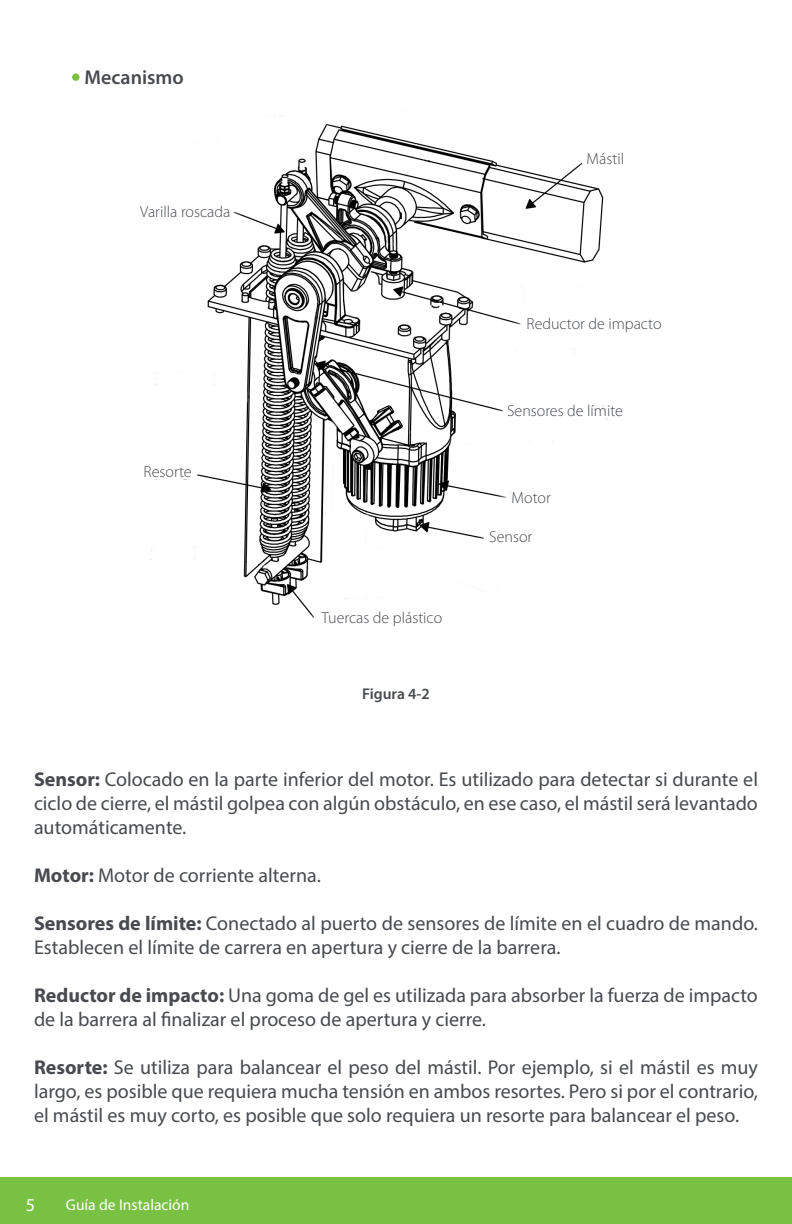
<style>
.page{position:relative;width:792px;height:1224px;background:#fff}
.page>*{position:absolute;margin:0;border:0;box-sizing:border-box;transform-origin:0 0}
.t1{font:20px/24px "Myriad Pro";color:#474a4e;text-align:justify}
.t2{font:600 20px "Myriad Pro";color:#474a4e}
.t3{font:18.2px "Myriad Pro";color:#fff}
.t4{font:300 16px "Myriad Pro";color:#474a4e}
.t5{font:15.6px "Myriad Pro";color:#fff}
.t6{font:600 15.6px "Myriad Pro";color:#474a4e}
.s1{font-weight:700}
</style>
<div class="page">
<div style="left:0;top:1178px;width:792px;height:46px;background:#79c142"></div>
<img style="left:149px;top:123px;width:459px;height:495px">
<div style="left:505px;top:526px;width:59px;height:22px;background:#fff"></div>
<div style="left:513px;top:486px;width:59px;height:21px;background:#fff"></div>
<div style="left:513px;top:400px;width:78px;height:23px;background:#fff"></div>
<div style="left:522px;top:314px;width:120px;height:23px;background:#fff"></div>
<div style="left:582px;top:146px;width:75px;height:18px;background:#fff"></div>
<div style="left:158px;top:196px;width:74px;height:18px;background:#fff"></div>
<div style="left:120px;top:461px;width:75px;height:18px;background:#fff"></div>
<div style="left:72px;top:73px;width:8px;height:8px;background:#79c142;border-radius:50%"></div>
<p class="t2" style="left:85px;top:64px;width:101px">Mecanismo</p>
<p class="t4" style="left:140px;top:202px;width:92px">Varilla roscada</p>
<p class="t4" style="left:144px;top:462px;width:50px">Resorte</p>
<p class="t4" style="left:587px;top:149px;width:39px">Mástil</p>
<p class="t4" style="left:321px;top:608px;width:122px">Tuercas de plástico</p>
<p class="t6" style="left:362px;top:684px;width:69px">Figura 4-2</p>
<p class="t4" style="left:527px;top:314px;width:137px">Reductor de impacto</p>
<p class="t4" style="left:507px;top:401px;width:117px">Sensores de límite</p>
<p class="t4" style="left:512px;top:488px;width:41px">Motor</p>
<p class="t4" style="left:489px;top:528px;width:45px">Sensor</p>
<p class="t1" style="left:34px;top:767px;width:726px"><span class="s1">Sensor:</span> Colocado en la parte inferior del motor. Es utilizado para detectar si durante el ciclo de cierre, el mástil golpea con algún obstáculo, en ese caso, el mástil será levantado automáticamente.</p>
<p class="t1" style="left:34px;top:863px;width:288px"><span class="s1">Motor:</span> Motor de corriente alterna.</p>
<p class="t1" style="left:34px;top:911px;width:725px"><span class="s1">Sensores de límite:</span> Conectado al puerto de sensores de límite en el cuadro de mando.<br>Establecen el límite de carrera en apertura y cierre de la barrera.</p>
<p class="t1" style="left:34px;top:983px;width:725px"><span class="s1">Reductor de impacto:</span> Una goma de gel es utilizada para absorber la fuerza de impacto de la barrera al finalizar el proceso de apertura y cierre.</p>
<p class="t1" style="left:34px;top:1055px;width:725px"><span class="s1">Resorte:</span> Se utiliza para balancear el peso del mástil. Por ejemplo, si el mástil es muy largo, es posible que requiera mucha tensión en ambos resortes. Pero si por el contrario, el mástil es muy corto, es posible que solo requiera un resorte para balancear el peso.</p>
<p class="t3" style="left:26px;top:1193px;width:11px">5</p>
<p class="t5" style="left:66px;top:1195px;width:125px">Guía de Instalación</p>
</div>
